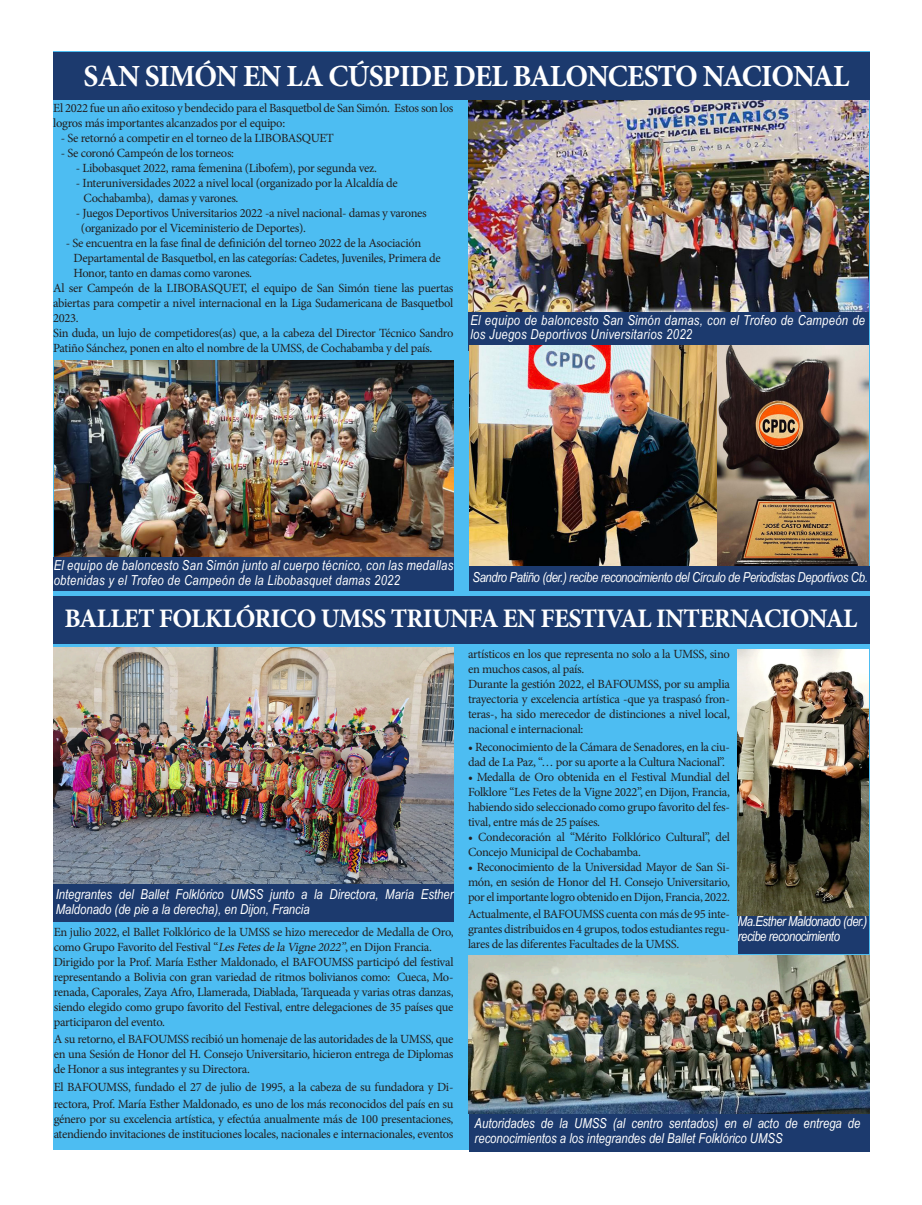
<style>
.page{position:relative;width:922px;height:1205px;background:#fff}
.page>*{position:absolute;margin:0;border:0;box-sizing:border-box;transform-origin:0 0}
.t1{font:700 30.75px "Minion Pro";letter-spacing:-.03em;color:#fff;scale:.96 1}
.t2{font:700 26.75px "Minion Pro";letter-spacing:-.025em;color:#fff;scale:.96 1}
.t3{font:italic 13.75px/15px "Arial Narrow";color:#fff}
.t4{font:italic 13.75px/15px "Arial Narrow";letter-spacing:.02em;color:#fff}
.t5{font:italic 13.75px "Arial Narrow";letter-spacing:-.025em;color:#fff}
.t6{font:italic 13.75px/15px "Arial Narrow";letter-spacing:-.03em;color:#fff}
.t7{font:12.5px/15px "Minion Pro";letter-spacing:-.025em;color:#231f20}
.s1{font-style:italic}
</style>
<div class="page">
<div style="left:53px;top:51px;width:815px;height:1099px;background:#4dbdf2"></div>
<div style="left:53px;top:52px;width:816px;height:48px;background:#1c3a6e"></div>
<img style="left:54px;top:647px;width:399px;height:237px">
<img style="left:54px;top:360px;width:399px;height:198px">
<div style="left:738px;top:915px;width:131px;height:39px;background:#1c3a6e"></div>
<img style="left:468px;top:100px;width:400px;height:213px">
<div style="left:53px;top:558px;width:400px;height:33px;background:#1c3a6e"></div>
<div style="left:468px;top:313px;width:401px;height:38px;background:#1c3a6e"></div>
<img style="left:469px;top:345px;width:398px;height:221px">
<div style="left:53px;top:884px;width:400px;height:37px;background:#1c3a6e"></div>
<img style="left:737px;top:649px;width:131px;height:266px">
<img style="left:468px;top:955px;width:401px;height:158px">
<div style="left:469px;top:1114px;width:400px;height:38px;background:#1c3a6e"></div>
<div style="left:53px;top:596px;width:815px;height:48px;background:#1c3a6e"></div>
<div style="left:469px;top:566px;width:400px;height:24px;background:#1c3a6e"></div>
<h1 class="t1" style="left:84px;top:54px;width:799px">SAN SIMÓN EN LA CÚSPIDE DEL BALONCESTO NACIONAL</h1>
<p class="t7" style="left:53px;top:101px;width:401px">El 2022 fue un año exitoso y bendecido para el Basquetbol de San Simón. Estos son los logros más importantes alcanzados por el equipo:</p>
<p class="t7" style="left:61px;top:131px;width:275px">- Se retornó a competir en el torneo de la LIBOBASQUET</p>
<p class="t7" style="left:61px;top:146px;width:175px">- Se coronó Campeón de los torneos:</p>
<p class="t7" style="left:76px;top:161px;width:302px">- Libobasquet 2022, rama femenina (Libofem), por segunda vez.</p>
<p class="t7" style="left:83px;top:176px;width:316px;text-indent:-8px">- Interuniversidades 2022 a nivel local (organizado por la Alcaldía de<br>Cochabamba), damas y varones.</p>
<p class="t7" style="left:81px;top:206px;width:347px;text-indent:-5px">- Juegos Deportivos Universitarios 2022 -a nivel nacional- damas y varones (organizado por el Viceministerio de Deportes).</p>
<p class="t7" style="left:66px;top:236px;width:357px">- Se encuentra en la fase final de definición del torneo 2022 de la Asociación</p>
<p class="t7" style="left:73px;top:251px;width:369px">Departamental de Basquetbol, en las categorías: Cadetes, Juveniles, Primera de</p>
<p class="t7" style="left:73px;top:266px;width:180px">Honor, tanto en damas como varones.</p>
<p class="t7" style="left:53px;top:281px;width:401px">Al ser Campeón de la LIBOBASQUET, el equipo de San Simón tiene las puertas</p>
<p class="t7" style="left:53px;top:296px;width:401px">abiertas para competir a nivel internacional en la Liga Sudamericana de Basquetbol</p>
<p class="t7" style="left:53px;top:311px;width:27px">2023.</p>
<p class="t7" style="left:53px;top:326px;width:402px">Sin duda, un lujo de competidores(as) que, a la cabeza del Director Técnico Sandro</p>
<p class="t7" style="left:53px;top:341px;width:380px">Patiño Sánchez, ponen en alto el nombre de la UMSS, de Cochabamba y del país.</p>
<p class="t4" style="left:470px;top:313px;width:396px;line-height:13.8px">El equipo de baloncesto San Simón damas, con el Trofeo de Campeón de los Juegos Deportivos Universitarios 2022</p>
<p class="t4" style="left:54px;top:558px;width:401px">El equipo de baloncesto San Simón junto al cuerpo técnico, con las medallas obtenidas y el Trofeo de Campeón de la Libobasquet damas 2022</p>
<p class="t5" style="left:472px;top:568px;width:396px">Sandro Patiño (der.) recibe reconocimiento del Círculo de Periodistas Deportivos Cb.</p>
<h2 class="t2" style="left:64px;top:600px;width:827px">BALLET FOLKLÓRICO UMSS TRIUNFA EN FESTIVAL INTERNACIONAL</h2>
<p class="t3" style="left:56px;top:886px;width:399px">Integrantes del Ballet Folklórico UMSS junto a la Directora, María Esther<br>Maldonado (de pie a la derecha), en Dijon, Francia</p>
<p class="t7" style="left:54px;top:924px;width:401px">En julio 2022, el Ballet Folklórico de la UMSS se hizo merecedor de Medalla de Oro, como Grupo Favorito del Festival “<span class="s1">LesFetesdelaVigne2022”</span>, en Dijon Francia.<br>Dirigido por la Prof. María Esther Maldonado, el BAFOUMSS participó del festival representando a Bolivia con gran variedad de ritmos bolivianos como: Cueca, Mo&shy;renada, Caporales, Zaya Afro, Llamerada, Diablada, Tarqueada y varias otras danzas, siendo elegido como grupo favorito del Festival, entre delegaciones de 35 países que participaron del evento.</p>
<p class="t7" style="left:54px;top:1032px;width:401px;text-align:justify">A su retorno, el BAFOUMSS recibió un homenaje de las autoridades de la UMSS, que en una Sesión de Honor del H. Consejo Universitario, hicieron entrega de Diplomas de Honor a sus integrantes y su Directora.</p>
<p class="t7" style="left:54px;top:1078px;width:401px;line-height:17.5px">El BAFOUMSS, fundado el 27 de julio de 1995, a la cabeza de su fundadora y Di&shy;rectora, Prof. María Esther Maldonado, es uno de los más reconocidos del país en su</p>
<p class="t7" style="left:54px;top:1112px;width:401px">género por su excelencia artística, y efectúa anualmente más de 100 presentaciones, atendiendo invitaciones de instituciones locales, nacionales e internacionales, eventos</p>
<p class="t7" style="left:468px;top:647px;width:263px">artísticos en los que representa no solo a la UMSS, sino en muchos casos, al país.<br>Durante la gestión 2022, el BAFOUMSS, por su amplia trayectoria y excelencia artística -que ya traspasó fron&shy;teras-, ha sido merecedor de distinciones a nivel local, nacional e internacional:</p>
<p class="t7" style="left:468px;top:739px;width:263px">• Reconocimiento de la Cámara de Senadores, en la ciu&shy;dad de La Paz, “… por su aporte a la Cultura Nacional”.</p>
<p class="t7" style="left:468px;top:769px;width:263px;text-align:justify">• Medalla de Oro obtenida en el Festival Mundial del Folklore “Les Fetes de la Vigne 2022”, en Dijon, Francia, habiendo sido seleccionado como grupo favorito del fes&shy;tival, entre más de 25 países.</p>
<p class="t7" style="left:468px;top:829px;width:263px">• Condecoración al “Mérito Folklórico Cultural”, del<br>Concejo Municipal de Cochabamba.</p>
<p class="t7" style="left:468px;top:859px;width:263px;text-align:justify">• Reconocimiento de la Universidad Mayor de San Si&shy;món, en sesión de Honor del H. Consejo Universitario, por el importante logro obtenido en Dijon, Francia, 2022.</p>
<p class="t7" style="left:468px;top:907px;width:263px;text-align:justify">Actualmente, el BAFOUMSS cuenta con más de 95 inte&shy;grantes distribuidos en 4 grupos, todos estudiantes regu&shy;lares de las diferentes Facultades de la UMSS.</p>
<p class="t6" style="left:737px;top:913px;width:131px">Ma.Esther Maldonado (der.) recibe reconocimiento</p>
<p class="t3" style="left:474px;top:1115px;width:387px">Autoridades de la UMSS (al centro sentados) en el acto de entrega de reconocimientos a los integrandes del Ballet Folklórico UMSS</p>
</div>
